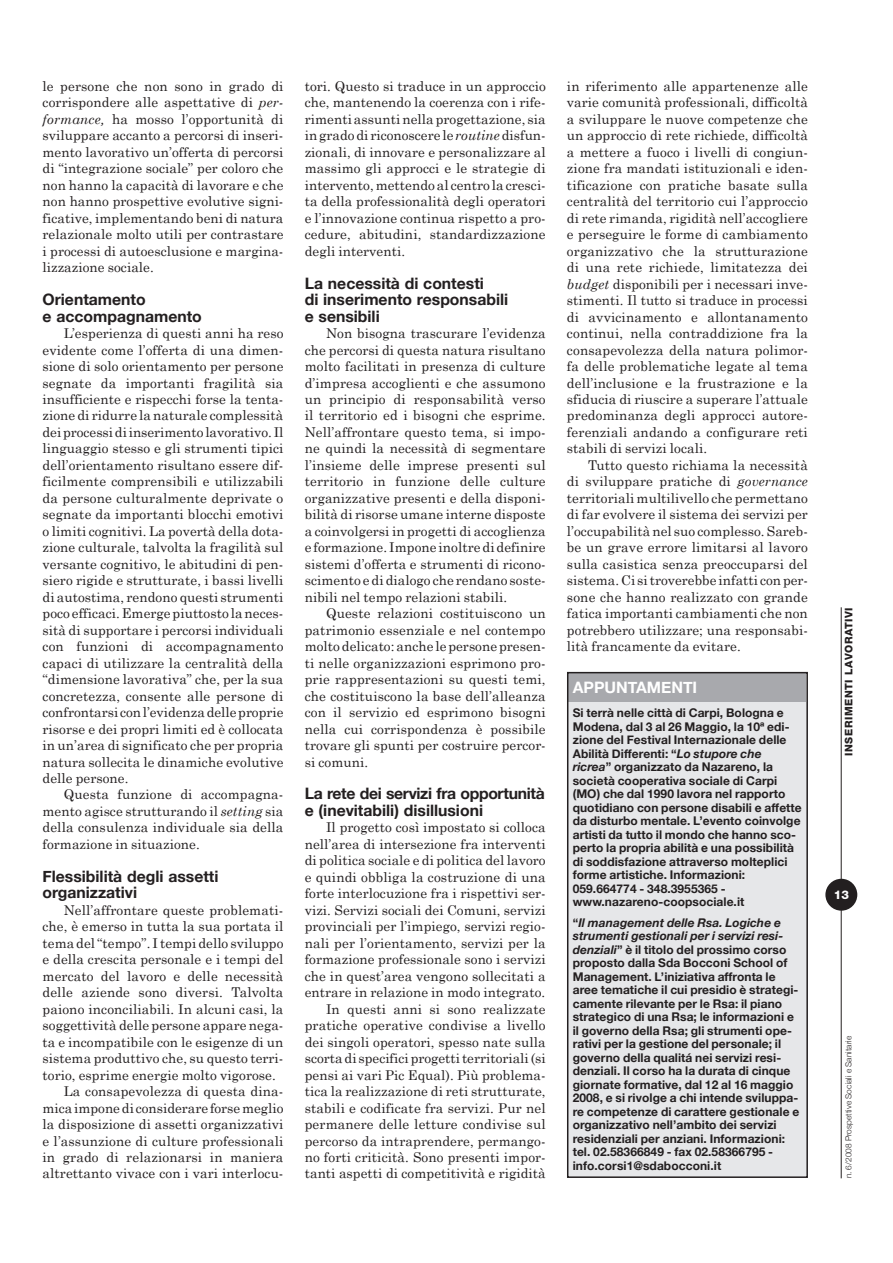
<style>
.page{position:relative;width:893px;height:1263px;background:#fff}
.page>*{position:absolute;margin:0;border:0;box-sizing:border-box;transform-origin:0 0}
.t1{font:700 15.75px/16.5px "Helvetica Neue";color:#231f20}
.t2{font:700 15.75px/16.5px "Helvetica Neue";letter-spacing:-.02em;color:#231f20}
.t3{font:700 15.75px "Helvetica Neue";color:#fff}
.t4{font:13.5px/16.5px "Century Schoolbook";letter-spacing:.005em;color:#231f20;text-align:justify}
.t5{font:700 12px/13.5px "Helvetica Neue";letter-spacing:.005em;color:#231f20}
.t6{font:800 12px "Helvetica Neue";color:#fff}
.t7{font:800 10.5px "Helvetica Neue";letter-spacing:.05em;color:#231f20}
.t8{font:300 8.25px "Helvetica Neue";letter-spacing:.01em;color:#231f20}
.s1{font-style:italic}
</style>
<div class="page">
<hr style="left:841px;top:607px;width:1px;height:571px;background:#231f20">
<div style="left:825px;top:879px;width:32px;height:32px;background:#231f20;border-radius:50%"></div>
<div style="left:568px;top:673px;width:239px;height:504px;background:#e6e7e9"></div>
<div style="left:568px;top:673px;width:238px;height:28px;background:#a8a9ad"></div>
<div style="left:567px;top:672px;width:241px;height:506px;border:2px solid #231f20"></div>
<p class="t4" style="left:43px;top:77px;width:243px">le persone che non sono in grado di corrispondere alle aspettative di <span class="s1">per&shy;formance,</span> ha mosso l’opportunità di sviluppare accanto a percorsi di inseri&shy;mento lavorativo un’offerta di percorsi di “integrazione sociale” per coloro che non hanno la capacità di lavorare e che non hanno prospettive evolutive signi&shy;ficative, implementando beni di natura relazionale molto utili per contrastare i processi di autoesclusione e margina&shy;lizzazione sociale.</p>
<p class="t1" style="left:43px;top:291px;width:161px">Orientamento<br>e accompagnamento</p>
<p class="t4" style="left:43px;top:325px;width:243px;text-indent:21px">L’esperienza di questi anni ha reso evidente come l’offerta di una dimen&shy;sione di solo orientamento per persone segnate da importanti fragilità sia insufficiente e rispecchi forse la tenta&shy;zione di ridurre la naturale complessità dei processi di inserimento lavorativo. Il linguaggio stesso e gli strumenti tipici dell’orientamento risultano essere dif&shy;ficilmente comprensibili e utilizzabili da persone culturalmente deprivate o segnate da importanti blocchi emotivi o limiti cognitivi. La povertà della dota&shy;zione culturale, talvolta la fragilità sul versante cognitivo, le abitudini di pen&shy;siero rigide e strutturate, i bassi livelli di autostima, rendono questi strumenti poco efficaci. Emerge piuttosto la neces&shy;sità di supportare i percorsi individuali con funzioni di accompagnamento capaci di utilizzare la centralità della “dimensione lavorativa” che, per la sua concretezza, consente alle persone di confrontarsi con l’evidenza delle proprie risorse e dei propri limiti ed è collocata in un’area di significato che per propria natura sollecita le dinamiche evolutive delle persone.</p>
<p class="t4" style="left:43px;top:786px;width:242px;text-indent:21px">Questa funzione di accompagna&shy;mento agisce strutturando il <span class="s1">setting</span> sia della consulenza individuale sia della formazione in situazione.</p>
<p class="t1" style="left:43px;top:868px;width:178px">Flessibilità degli assetti organizzativi</p>
<p class="t4" style="left:64px;top:901px;width:221px">Nell’affrontare queste problemati-</p>
<p class="t4" style="left:43px;top:918px;width:242px">che, è emerso in tutta la sua portata il</p>
<p class="t4" style="left:43px;top:934px;width:242px">tema del “tempo”. I tempi dello sviluppo</p>
<p class="t4" style="left:43px;top:951px;width:242px">e della crescita personale e i tempi del</p>
<p class="t4" style="left:43px;top:967px;width:242px">mercato del lavoro e delle necessità</p>
<p class="t4" style="left:43px;top:984px;width:242px">delle aziende sono diversi. Talvolta</p>
<p class="t4" style="left:43px;top:1000px;width:242px">paiono inconciliabili. In alcuni casi, la</p>
<p class="t4" style="left:43px;top:1017px;width:242px">soggettività delle persone appare nega-</p>
<p class="t4" style="left:43px;top:1033px;width:242px">ta e incompatibile con le esigenze di un</p>
<p class="t4" style="left:43px;top:1050px;width:242px">sistema produttivo che, su questo terri-</p>
<p class="t4" style="left:43px;top:1066px;width:235px">torio, esprime energie molto vigorose.</p>
<p class="t4" style="left:64px;top:1082px;width:221px">La consapevolezza di questa dina-</p>
<p class="t4" style="left:43px;top:1099px;width:242px">mica impone di considerare forse meglio</p>
<p class="t4" style="left:43px;top:1115px;width:242px">la disposizione di assetti organizzativi</p>
<p class="t4" style="left:43px;top:1132px;width:242px">e l’assunzione di culture professionali</p>
<p class="t4" style="left:43px;top:1148px;width:242px">in grado di relazionarsi in maniera</p>
<p class="t4" style="left:43px;top:1165px;width:242px">altrettanto vivace con i vari interlocu-</p>
<p class="t4" style="left:305px;top:77px;width:243px">tori. Questo si traduce in un approccio che, mantenendo la coerenza con i rife&shy;rimenti assunti nella progettazione, sia in grado di riconoscere le <span class="s1">routine</span> disfun&shy;zionali, di innovare e personalizzare al massimo gli approcci e le strategie di intervento, mettendo al centro la cresci&shy;ta della professionalità degli operatori e l’innovazione continua rispetto a pro&shy;cedure, abitudini, standardizzazione degli interventi.</p>
<p class="t1" style="left:305px;top:274px;width:205px">La necessità di contesti<br>di inserimento responsabili e sensibili</p>
<p class="t4" style="left:305px;top:325px;width:242px;text-indent:21px">Non bisogna trascurare l’evidenza che percorsi di questa natura risultano molto facilitati in presenza di culture d’impresa accoglienti e che assumono un principio di responsabilità verso il territorio ed i bisogni che esprime.<br>Nell’affrontare questo tema, si impo&shy;ne quindi la necessità di segmentare l’insieme delle imprese presenti sul territorio in funzione delle culture organizzative presenti e della disponi&shy;bilità di risorse umane interne disposte a coinvolgersi in progetti di accoglienza e formazione. Impone inoltre di definire sistemi d’offerta e strumenti di ricono&shy;scimento e di dialogo che rendano soste&shy;nibili nel tempo relazioni stabili.</p>
<p class="t4" style="left:305px;top:605px;width:242px;text-indent:21px">Queste relazioni costituiscono un patrimonio essenziale e nel contempo molto delicato: anche le persone presen&shy;ti nelle organizzazioni esprimono pro&shy;prie rappresentazioni su questi temi, che costituiscono la base dell’alleanza con il servizio ed esprimono bisogni nella cui corrispondenza è possibile trovare gli spunti per costruire percor&shy;si comuni.</p>
<p class="t2" style="left:305px;top:785px;width:241px">La rete dei servizi fra opportunità e (inevitabili) disillusioni</p>
<p class="t4" style="left:305px;top:819px;width:243px;text-align:right">Il progetto così impostato si colloca nell’area di intersezione fra interventi di politica sociale e di politica del lavoro e quindi obbliga la costruzione di una forte interlocuzione fra i rispettivi ser&shy;vizi. Servizi sociali dei Comuni, servizi provinciali per l’impiego, servizi regio&shy;nali per l’orientamento, servizi per la formazione professionale sono i servizi che in quest’area vengono sollecitati a entrare in relazione in modo integrato.<br>In questi anni si sono realizzate pratiche operative condivise a livello dei singoli operatori, spesso nate sulla scorta di specifici progetti territoriali (si pensi ai vari Pic Equal). Più problema&shy;tica la realizzazione di reti strutturate, stabili e codificate fra servizi. Pur nel permanere delle letture condivise sul percorso da intraprendere, permango&shy;no forti criticità. Sono presenti impor&shy;tanti aspetti di competitività e rigidità</p>
<p class="t4" style="left:567px;top:77px;width:243px">in riferimento alle appartenenze alle varie comunità professionali, difficoltà a sviluppare le nuove competenze che un approccio di rete richiede, difficoltà a mettere a fuoco i livelli di congiun&shy;zione fra mandati istituzionali e iden&shy;tificazione con pratiche basate sulla centralità del territorio cui l’approccio di rete rimanda, rigidità nell’accogliere e perseguire le forme di cambiamento organizzativo che la strutturazione di una rete richiede, limitatezza dei <span class="s1">budget</span> disponibili per i necessari inve&shy;stimenti. Il tutto si traduce in processi di avvicinamento e allontanamento continui, nella contraddizione fra la consapevolezza della natura polimor&shy;fa delle problematiche legate al tema dell’inclusione e la frustrazione e la sfiducia di riuscire a superare l’attuale predominanza degli approcci autore&shy;ferenziali andando a configurare reti stabili di servizi locali.</p>
<p class="t4" style="left:567px;top:456px;width:242px;text-indent:21px">Tutto questo richiama la necessità di sviluppare pratiche di <span class="s1">governance </span>territoriali multilivello che permettano di far evolvere il sistema dei servizi per l’occupabilità nel suo complesso. Sareb&shy;be un grave errore limitarsi al lavoro sulla casistica senza preoccuparsi del sistema. Ci si troverebbe infatti con per&shy;sone che hanno realizzato con grande fatica importanti cambiamenti che non potrebbero utilizzare; una responsabi&shy;lità francamente da evitare.</p>
<p class="t3" style="left:573px;top:678px;width:126px">APPUNTAMENTI</p>
<p class="t5" style="left:573px;top:706px;width:231px">Si terrà nelle città di Carpi, Bologna e Modena, dal 3 al 26 Maggio, la 10ª edi&shy;zione del Festival Internazionale delle Abilità Differenti: “<span class="s1">Lo stupore che ricrea</span>” organizzato da Nazareno, la società cooperativa sociale di Carpi (MO) che dal 1990 lavora nel rapporto quotidiano con persone disabili e affette da disturbo mentale. L’evento coinvolge artisti da tutto il mondo che hanno sco&shy;perto la propria abilità e una possibilità di soddisfazione attraverso molteplici forme artistiche. Informazioni:<br>059.664774 - 348.3955365 - www.nazareno-coopsociale.it</p>
<p class="t5" style="left:573px;top:915px;width:228px">“<span class="s1">Il management delle Rsa. Logiche e strumenti gestionali per i servizi resi&shy;denziali</span>” è il titolo del prossimo corso proposto dalla Sda Bocconi School of Management. L’iniziativa affronta le aree tematiche il cui presidio è strategi&shy;camente rilevante per le Rsa: il piano strategico di una Rsa; le informazioni e il governo della Rsa; gli strumenti ope&shy;rativi per la gestione del personale; il governo della qualitá nei servizi resi&shy;denziali. Il corso ha la durata di cinque giornate formative, dal 12 al 16 maggio 2008, e si rivolge a chi intende sviluppa&shy;re competenze di carattere gestionale e organizzativo nell’ambito dei servizi residenziali per anziani. Informazioni: tel. 02.58366849 - fax 02.58366795 - info.corsi1@sdabocconi.it</p>
<p class="t7" style="left:842px;top:756px;width:150px;rotate:-90deg">INSERIMENTI LAVORATIVI</p>
<p class="t6" style="left:834px;top:888px;width:17px">13</p>
<p class="t8" style="left:843px;top:1178px;width:144px;rotate:-90deg">n. 6/2008 Prospettive Sociali e Sanitarie</p>
</div>
